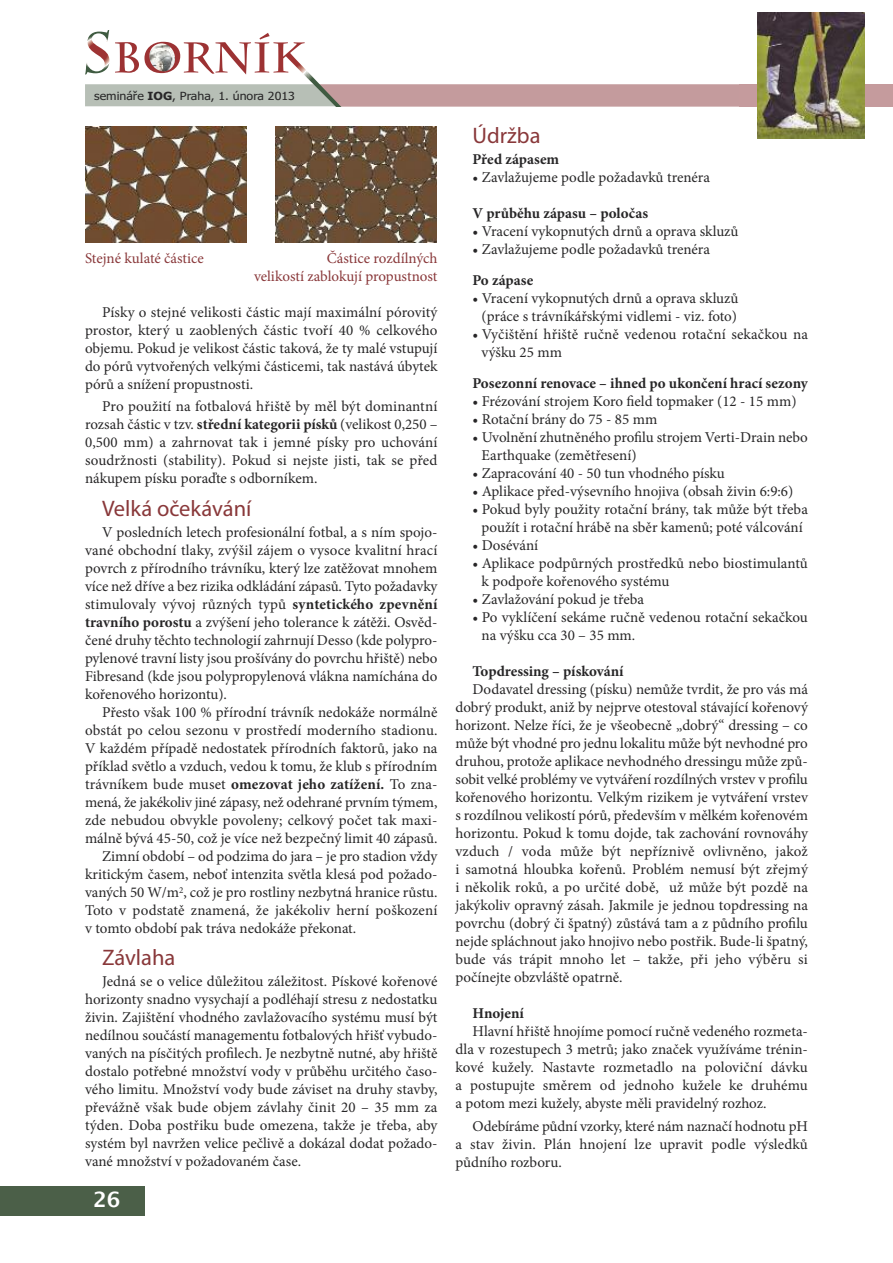
<style>
.page{position:relative;width:893px;height:1263px;background:#fff}
.page>*{position:absolute;margin:0;border:0;box-sizing:border-box;transform-origin:0 0}
.t1{font:22.5px "Myriad Pro";color:#89383a}
.t2{font:700 21px "Lucida Grande";color:#fff}
.t3{font:15px/18px "Minion Pro";color:#272627;text-align:justify}
.t4{font:700 15px "Minion Pro";color:#272627}
.t5{font:15px/18px "Minion Pro";letter-spacing:-.005em;color:#89383a;text-align:right}
.t6{font:11.25px "Tahoma";color:#272627;scale:1.1 1}
.s1{font-weight:700}
</style>
<div class="page">
<div style="left:0;top:1186px;width:145px;height:30px;background:#4b5f48"></div>
<svg style="left:85px;top:30px;width:655px;height:77px"></svg>
<img style="left:85px;top:126px;width:162px;height:117px">
<img style="left:275px;top:126px;width:162px;height:117px">
<img style="left:740px;top:12px;width:153px;height:127px">
<img style="left:758px;top:12px;width:106px;height:126px">
<p class="t6" style="left:94px;top:89px;width:184px">semináře <span class="s1">IOG</span>, Praha, 1. února 2013</p>
<p class="t5" style="left:85px;top:251px;width:120px">Stejné kulaté částice</p>
<p class="t5" style="left:254px;top:251px;width:185px">Částice rozdílných<br>velikostí zablokují propustnost</p>
<p class="t3" style="left:85px;top:305px;width:354px;text-indent:17px">Písky o stejné velikosti částic mají maximální pórovitý prostor, který u zaoblených částic tvoří 40 % celkového objemu. Pokud je velikost částic taková, že ty malé vstupují do pórů vytvořených velkými částicemi, tak nastává úbytek pórů a snížení propustnosti.</p>
<p class="t3" style="left:85px;top:399px;width:354px;text-indent:17px">Pro použití na fotbalová hřiště by měl být dominantní rozsah částic v tzv. <span class="s1">střední kategorii písků</span> (velikost 0,250 – 0,500 mm) a zahrnovat tak i jemné písky pro uchování soudržnosti (stability). Pokud si nejste jisti, tak se před nákupem písku poraďte s odborníkem.</p>
<h1 class="t1" style="left:102px;top:500px;width:151px">Velká očekávání</h1>
<p class="t3" style="left:85px;top:524px;width:354px;text-indent:17px">V posledních letech profesionální fotbal, a s ním spojo&shy;vané obchodní tlaky, zvýšil zájem o vysoce kvalitní hrací povrch z přírodního trávníku, který lze zatěžovat mnohem více než dříve a bez rizika odkládání zápasů. Tyto požadavky stimulovaly vývoj různých typů <span class="s1">syntetického zpevnění travního porostu</span> a zvýšení jeho tolerance k zátěži. Osvěd&shy;čené druhy těchto technologií zahrnují Desso (kde polypro&shy;pylenové travní listy jsou prošívány do povrchu hřiště) nebo Fibresand (kde jsou polypropylenová vlákna namíchána do kořenového horizontu).</p>
<p class="t3" style="left:102px;top:704px;width:337px">Přesto však 100 % přírodní trávník nedokáže normálně</p>
<p class="t3" style="left:85px;top:722px;width:354px">obstát po celou sezonu v prostředí moderního stadionu.</p>
<p class="t3" style="left:85px;top:740px;width:354px">V každém případě nedostatek přírodních faktorů, jako na</p>
<p class="t3" style="left:85px;top:758px;width:354px">příklad světlo a vzduch, vedou k tomu, že klub s přírodním</p>
<p class="t3" style="left:85px;top:776px;width:354px">trávníkem bude muset <span class="s1">omezovat jeho zatížení.</span> To zna-</p>
<p class="t3" style="left:85px;top:794px;width:354px">mená, že jakékoliv jiné zápasy, než odehrané prvním týmem,</p>
<p class="t3" style="left:85px;top:812px;width:354px">zde nebudou obvykle povoleny; celkový počet tak maxi-</p>
<p class="t3" style="left:85px;top:830px;width:354px">málně bývá 45-50, což je více než bezpečný limit 40 zápasů.</p>
<p class="t3" style="left:102px;top:848px;width:337px">Zimní období – od podzima do jara – je pro stadion vždy</p>
<p class="t3" style="left:85px;top:866px;width:354px">kritickým časem, neboť intenzita světla klesá pod požado-</p>
<p class="t3" style="left:85px;top:884px;width:354px">vaných 50 W/m<sup>2</sup>, což je pro rostliny nezbytná hranice růstu.</p>
<p class="t3" style="left:85px;top:902px;width:354px">Toto v podstatě znamená, že jakékoliv herní poškození</p>
<p class="t3" style="left:85px;top:920px;width:273px">v tomto období pak tráva nedokáže překonat.</p>
<h1 class="t1" style="left:102px;top:949px;width:75px">Závlaha</h1>
<p class="t3" style="left:85px;top:974px;width:354px;text-indent:17px">Jedná se o velice důležitou záležitost. Pískové kořenové horizonty snadno vysychají a podléhají stresu z nedostatku živin. Zajištění vhodného zavlažovacího systému musí být nedílnou součástí managementu fotbalových hřišť vybudo&shy;vaných na písčitých profilech. Je nezbytně nutné, aby hřiště dostalo potřebné množství vody v průběhu určitého časo&shy;vého limitu. Množství vody bude záviset na druhy stavby, převážně však bude objem závlahy činit 20 – 35 mm za týden. Doba postřiku bude omezena, takže je třeba, aby systém byl navržen velice pečlivě a dokázal dodat požado&shy;vané množství v požadovaném čase.</p>
<h2 class="t2" style="left:93px;top:1187px;width:29px">26</h2>
<h1 class="t1" style="left:472px;top:127px;width:70px">Údržba</h1>
<p class="t4" style="left:472px;top:154px;width:88px">Před zápasem</p>
<p class="t3" style="left:472px;top:170px;width:239px">• Zavlažujeme podle požadavků trenéra</p>
<p class="t4" style="left:472px;top:208px;width:177px">V průběhu zápasu – poločas</p>
<p class="t3" style="left:472px;top:224px;width:268px">• Vracení vykopnutých drnů a oprava skluzů</p>
<p class="t3" style="left:472px;top:242px;width:239px">• Zavlažujeme podle požadavků trenéra</p>
<p class="t4" style="left:472px;top:274px;width:62px">Po zápase</p>
<p class="t3" style="left:472px;top:290px;width:267px;text-align:center">• Vracení vykopnutých drnů a oprava skluzů (práce s trávníkářskými vidlemi - viz. foto)</p>
<p class="t3" style="left:482px;top:326px;width:328px;text-indent:-9px">• Vyčištění hřiště ručně vedenou rotační sekačkou na výšku 25 mm</p>
<p class="t4" style="left:472px;top:377px;width:337px">Posezonní renovace – ihned po ukončení hrací sezony</p>
<p class="t3" style="left:472px;top:393px;width:326px">• Frézování strojem Koro field topmaker (12 - 15 mm)</p>
<p class="t3" style="left:472px;top:411px;width:186px">• Rotační brány do 75 - 85 mm</p>
<p class="t3" style="left:482px;top:429px;width:328px;text-indent:-9px">• Uvolnění zhutněného profilu strojem Verti-Drain nebo<br>Earthquake (zemětřesení)</p>
<p class="t3" style="left:472px;top:465px;width:254px">• Zapracování 40 - 50 tun vhodného písku</p>
<p class="t3" style="left:472px;top:483px;width:322px">• Aplikace před-výsevního hnojiva (obsah živin 6:9:6)</p>
<p class="t3" style="left:472px;top:501px;width:337px;text-align:center">• Pokud byly použity rotační brány, tak může být třeba použít i rotační hrábě na sběr kamenů; poté válcování</p>
<p class="t3" style="left:472px;top:537px;width:67px">• Dosévání</p>
<p class="t3" style="left:482px;top:555px;width:328px;text-indent:-9px">• Aplikace podpůrných prostředků nebo biostimulantů k podpoře kořenového systému</p>
<p class="t3" style="left:472px;top:591px;width:173px">• Zavlažování pokud je třeba</p>
<p class="t3" style="left:482px;top:609px;width:328px;text-indent:-9px">• Po vyklíčení sekáme ručně vedenou rotační sekačkou na výšku cca 30 – 35 mm.</p>
<p class="t4" style="left:472px;top:665px;width:153px">Topdressing – pískování</p>
<p class="t3" style="left:455px;top:681px;width:354px;text-indent:17px">Dodavatel dressing (písku) nemůže tvrdit, že pro vás má dobrý produkt, aniž by nejprve otestoval stávající kořenový horizont. Nelze říci, že je všeobecně „dobrý“ dressing – co může být vhodné pro jednu lokalitu může být nevhodné pro druhou, protože aplikace nevhodného dressingu může způ&shy;sobit velké problémy ve vytváření rozdílných vrstev v profilu kořenového horizontu. Velkým rizikem je vytváření vrstev s rozdílnou velikostí pórů, především v mělkém kořenovém horizontu. Pokud k tomu dojde, tak zachování rovnováhy vzduch / voda může být nepříznivě ovlivněno, jakož i samotná hloubka kořenů. Problém nemusí být zřejmý i několik roků, a po určité době, už může být pozdě na jakýkoliv opravný zásah. Jakmile je jednou topdressing na povrchu (dobrý či špatný) zůstává tam a z půdního profilu nejde spláchnout jako hnojivo nebo postřik. Bude-li špatný, bude vás trápit mnoho let – takže, při jeho výběru si počínejte obzvláště opatrně.</p>
<p class="t4" style="left:472px;top:1007px;width:53px">Hnojení</p>
<p class="t3" style="left:455px;top:1023px;width:354px;text-indent:17px">Hlavní hřiště hnojíme pomocí ručně vedeného rozmeta&shy;dla v rozestupech 3 metrů; jako značek využíváme trénin&shy;kové kužely. Nastavte rozmetadlo na poloviční dávku a postupujte směrem od jednoho kužele ke druhému a potom mezi kužely, abyste měli pravidelný rozhoz.</p>
<p class="t3" style="left:455px;top:1118px;width:354px;text-indent:17px">Odebíráme půdní vzorky, které nám naznačí hodnotu pH a stav živin. Plán hnojení lze upravit podle výsledků půdního rozboru.</p>
</div>
